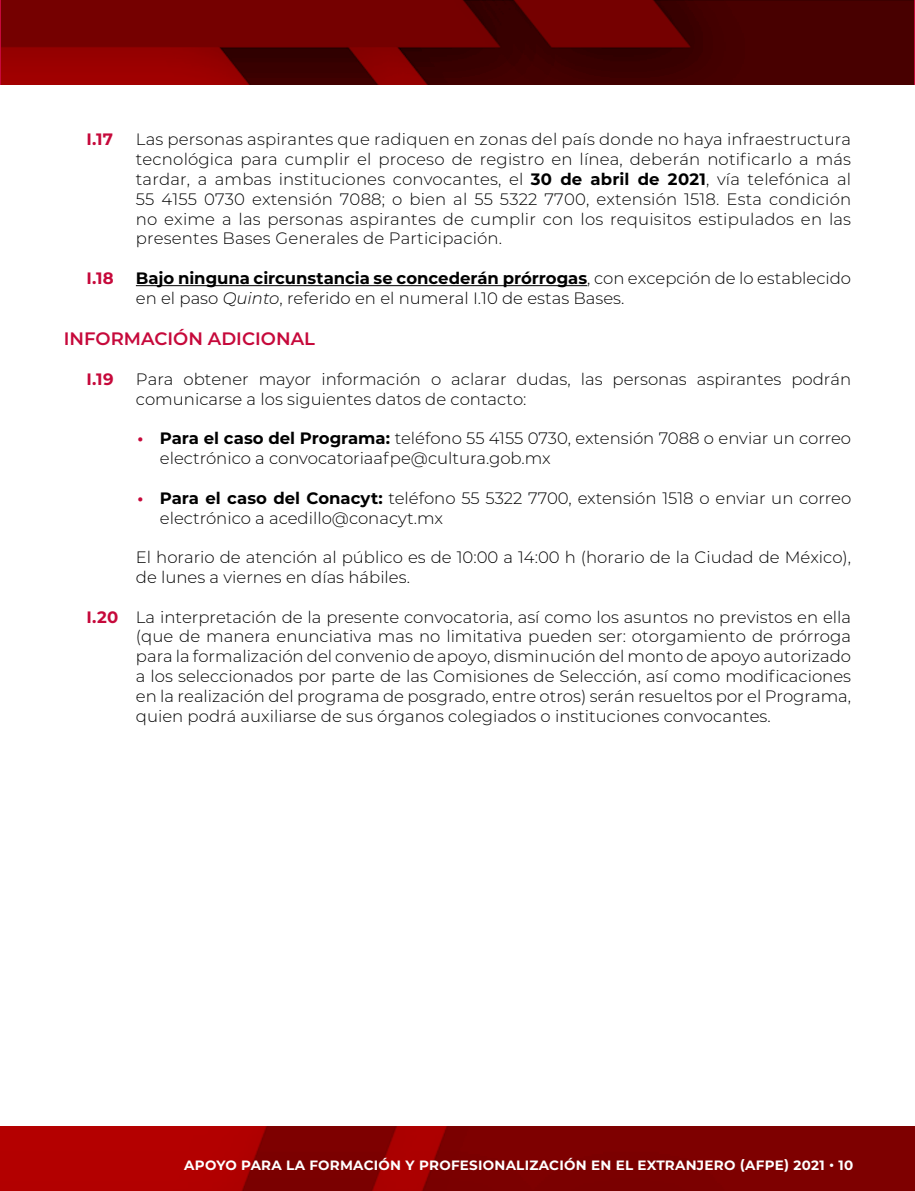
<style>
.page{position:relative;width:915px;height:1191px;background:#fff}
.page>*{position:absolute;margin:0;border:0;box-sizing:border-box;transform-origin:0 0}
.t1{font:600 18px "Montserrat";color:#c6093b}
.t2{font:300 16.5px/19.8px "Montserrat";color:#000}
.t3{font:700 16.5px "Montserrat";color:#c6093b}
.t4{font:700 13.5px "Montserrat";letter-spacing:.02em;color:#fff}
.s1{font-weight:700}
.s2{font-style:italic}
.s3{font-weight:700;color:#c6093b}
</style>
<div class="page">
<hr style="left:914px;top:0;width:1px;height:84px;background:#c6093b">
<img style="left:0;top:1126px;width:914px;height:65px">
<img style="left:1px;top:0;width:912px;height:84px">
<hr style="left:136px;top:285px;width:451px;height:1px;background:#000">
<p class="t3" style="left:86px;top:128px;width:28px">I.17</p>
<p class="t2" style="left:136px;top:129px;width:716px;text-align:justify">Las personas aspirantes que radiquen en zonas del país donde no haya infraestructura tecnológica para cumplir el proceso de registro en línea, deberán notificarlo a más tardar, a ambas instituciones convocantes, el <span class="s1">30 de abril de 2021</span>, vía telefónica al 55 4155 0730 extensión 7088; o bien al 55 5322 7700, extensión 1518. Esta condición no exime a las personas aspirantes de cumplir con los requisitos estipulados en las presentes Bases Generales de Participación.</p>
<p class="t3" style="left:86px;top:266px;width:29px">I.18</p>
<p class="t2" style="left:136px;top:268px;width:716px"><span class="s1">Bajo ninguna circunstancia se concederán prórrogas</span>, con excepción de lo establecido en el paso <span class="s2">Quinto</span>, referido en el numeral I.10 de estas Bases.</p>
<p class="t1" style="left:64px;top:326px;width:252px">INFORMACIÓN ADICIONAL</p>
<p class="t3" style="left:86px;top:367px;width:29px">I.19</p>
<p class="t2" style="left:136px;top:368px;width:716px">Para obtener mayor información o aclarar dudas, las personas aspirantes podrán comunicarse a los siguientes datos de contacto:</p>
<p class="t2" style="left:160px;top:428px;width:692px;text-indent:-23px"><span class="s3">•</span> <span class="s1">Para el caso del Programa:</span> teléfono 55 4155 0730, extensión 7088 o enviar un correo electrónico a convocatoriaafpe@cultura.gob.mx</p>
<p class="t2" style="left:160px;top:487px;width:692px;text-indent:-23px"><span class="s3">•</span> <span class="s1">Para el caso del Conacyt:</span> teléfono 55 5322 7700, extensión 1518 o enviar un correo electrónico a acedillo@conacyt.mx</p>
<p class="t2" style="left:136px;top:547px;width:716px">El horario de atención al público es de 10:00 a 14:00 h (horario de la Ciudad de México), de lunes a viernes en días hábiles.</p>
<p class="t2" style="left:136px;top:606px;width:716px;text-align:justify;text-indent:-50px"><span class="s3">I.20</span> La interpretación de la presente convocatoria, así como los asuntos no previstos en ella (que de manera enunciativa mas no limitativa pueden ser: otorgamiento de prórroga para la formalización del convenio de apoyo, disminución del monto de apoyo autorizado a los seleccionados por parte de las Comisiones de Selección, así como modificaciones en la realización del programa de posgrado, entre otros) serán resueltos por el Programa, quien podrá auxiliarse de sus órganos colegiados o instituciones convocantes.</p>
<p class="t4" style="left:184px;top:1155px;width:670px">APOYO PARA LA FORMACIÓN Y PROFESIONALIZACIÓN EN EL EXTRANJERO (AFPE) 2021 • 10</p>
</div>
